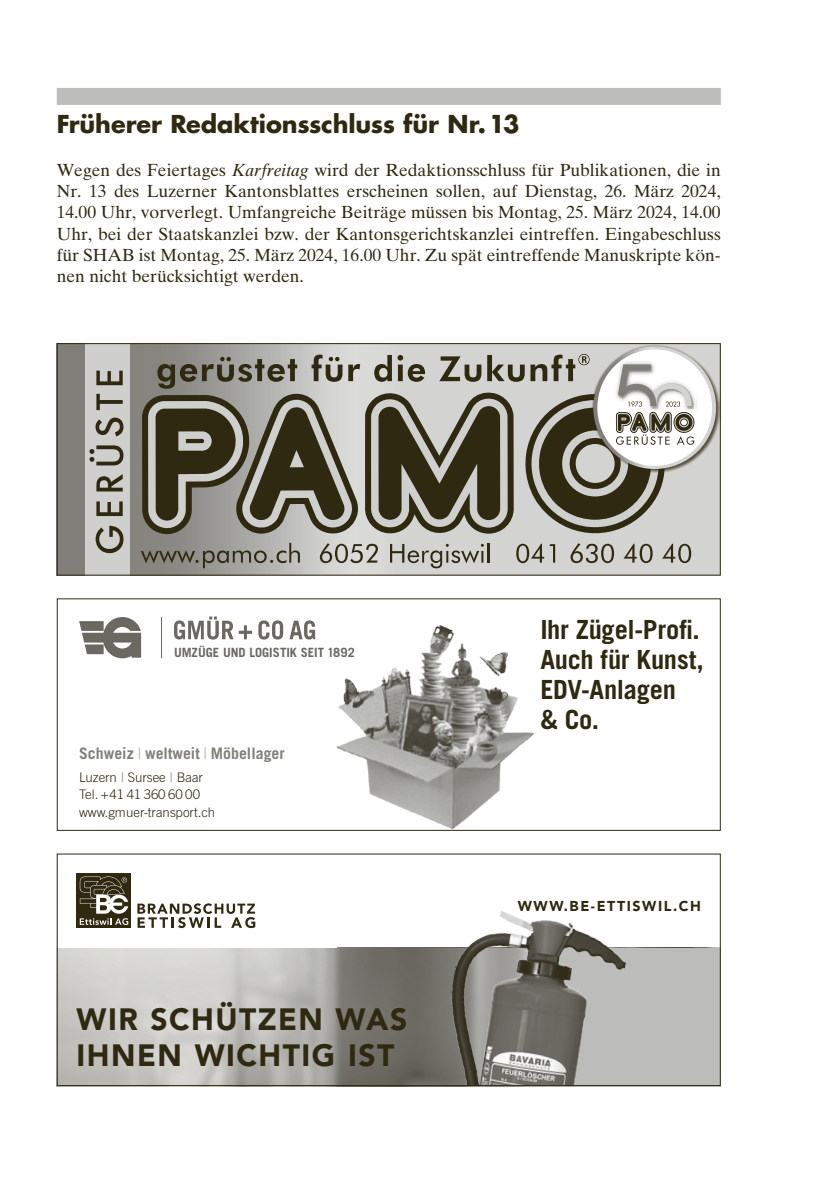
<style>
.page{position:relative;width:840px;height:1191px;background:#fff}
.page>*{position:absolute;margin:0;border:0;box-sizing:border-box;transform-origin:0 0}
.t1{font:900 30.6px/36.6px "Avenir";letter-spacing:.05em;color:#2f2912}
.t2{font:700 26.4px/30px "Trade Gothic LT";letter-spacing:-.01em;color:#2f2912}
.K1_Rubriktitel{font:700 24px "Futura Std";letter-spacing:-.005em;color:#2f2912}
.K8_GS{font:17.6px/21.2px "Times Ten LT Std";color:#2f2912;text-align:justify}
.t3{font:700 15.8px "Trade Gothic LT";color:#81807a}
.t4{font:900 14.2px "Avenir";letter-spacing:.11em;color:#2f2912}
.t5{font:300 13.2px/17.6px "Trade Gothic LT";letter-spacing:-.005em;color:#2f2912}
.t6{font:700 12.8px "Trade Gothic LT";color:#6a6861}
.s1{font-style:italic}
.s2{font-weight:300;color:#a8a8a5}
.s3{color:#81807a}
</style>
<div class="page">
<svg style="left:59px;top:345px;width:659px;height:228px;background:#a4a4a0"></svg>
<div style="left:85px;top:343px;width:45px;height:232px;background:#cfcfce"></div>
<svg style="left:96px;top:525px;width:27px;height:28px"></svg>
<svg style="left:96px;top:501px;width:27px;height:15px"></svg>
<svg style="left:96px;top:474px;width:27px;height:17px"></svg>
<svg style="left:89px;top:445px;width:34px;height:20px"></svg>
<svg style="left:95px;top:417px;width:28px;height:19px"></svg>
<svg style="left:96px;top:394px;width:27px;height:16px"></svg>
<svg style="left:96px;top:370px;width:27px;height:15px"></svg>
<img style="left:590px;top:345px;width:128px;height:128px">
<svg style="left:593px;top:346px;width:122px;height:123px"></svg>
<div style="left:597px;top:349px;width:114px;height:117px;background:#fff;border-radius:50%"></div>
<svg style="left:141px;top:354px;width:553px;height:214px;background:#929086"></svg>
<div style="left:57px;top:343px;width:663px;height:232px;border:1px solid #2f2912"></div>
<div style="left:560px;top:948px;width:160px;height:138px;background:#bcbcba"></div>
<svg style="left:59px;top:947px;width:377px;height:137px;background:#afada9"></svg>
<img style="left:436px;top:911px;width:194px;height:173px">
<div style="left:57px;top:853px;width:279px;height:95px;background:#fff"></div>
<div style="left:77px;top:873px;width:54px;height:54px;background:#2f2912"></div>
<svg style="left:137px;top:903px;width:118px;height:25px"></svg>
<svg style="left:80px;top:876px;width:48px;height:49px"></svg>
<div style="left:57px;top:853px;width:663px;height:233px;border:1px solid #2f2912"></div>
<img style="left:336px;top:625px;width:199px;height:204px">
<svg style="left:79px;top:617px;width:62px;height:41px"></svg>
<svg style="left:174px;top:616px;width:78px;height:23px"></svg>
<svg style="left:258px;top:620px;width:25px;height:19px"></svg>
<svg style="left:289px;top:620px;width:26px;height:19px"></svg>
<hr style="left:160px;top:617px;width:1px;height:40px;background:#6a6861">
<div style="left:57px;top:598px;width:663px;height:233px;border:1px solid #2f2912"></div>
<div style="left:57px;top:88px;width:663px;height:17px;background:#bcbcba"></div>
<p class="K1_Rubriktitel" style="left:57px;top:108px;width:464px">Früherer Redaktionsschluss für Nr.13</p>
<p class="K8_GS" style="left:57px;top:159px;width:665px">Wegen des Feiertages <span class="s1">Karfreitag</span> wird der Redaktionsschluss für Publikationen, die in Nr. 13 des Luzerner Kantonsblattes erscheinen sollen, auf Dienstag, 26. März 2024, 14.00 Uhr, vorverlegt. Umfangreiche Beiträge müssen bis Montag, 25. März 2024, 14.00<br>Uhr, bei der Staatskanzlei bzw. der Kantonsgerichtskanzlei eintreffen. Eingabeschluss für SHAB ist Montag, 25. März 2024, 16.00 Uhr. Zu spät eintreffende Manuskripte kön&shy;nen nicht berücksichtigt werden.</p>
<p class="t6" style="left:174px;top:644px;width:182px">UMZÜGE UND LOGISTIK SEIT 1892</p>
<p class="t3" style="left:79px;top:743px;width:207px">Schweiz <span class="s2">|</span> weltweit <span class="s2">|</span> Möbellager</p>
<p class="t5" style="left:79px;top:768px;width:137px">Luzern <span class="s3">|</span> Sursee <span class="s3">|</span> Baar<br>Tel. +41 41 360 60 00 www.gmuer-transport.ch</p>
<p class="t1" style="left:77px;top:1000px;width:332px">WIR SCHÜTZEN WAS<br>IHNEN WICHTIG IST</p>
<p class="t2" style="left:540px;top:614px;width:165px">Ihr Zügel-Profi.<br>Auch für Kunst,<br>EDV-Anlagen<br>&amp; Co.</p>
<p class="t4" style="left:517px;top:897px;width:184px">WWW.BE-ETTISWIL.CH</p>
</div>
